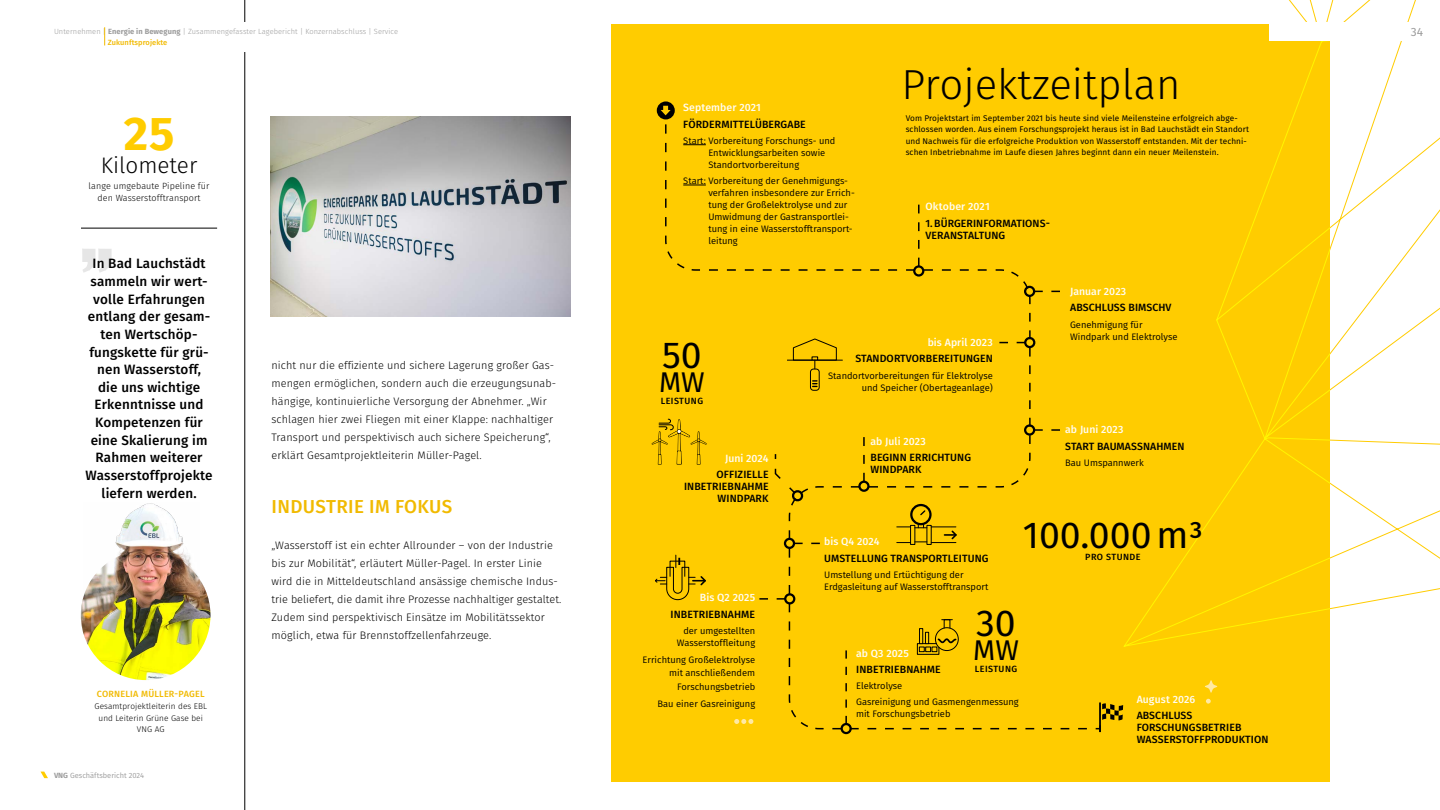
<style>
.page{position:relative;width:1440px;height:810px;background:#fff}
.page>*{position:absolute;margin:0;border:0;box-sizing:border-box;transform-origin:0 0}
.t1{font:700 47.25px "Fira Sans";color:#fc0}
.t2{font:300 42px "Fira Sans";color:#000}
.t3{font:37.5px "Fira Sans";color:#000}
.t4{font:28.5px "Fira Sans";color:#000}
.t5{font:300 22.5px "Fira Sans";color:#000}
.t6{font:500 18.75px "Fira Sans";letter-spacing:.02em;color:#f1ba00}
.t7{font:500 13.5px/17.6px "Fira Sans";letter-spacing:.015em;color:#000;text-align:center}
.t8{font:12px "Fira Sans";color:#9d9d9d}
.t9{font:300 10.88px/18px "Fira Sans";letter-spacing:.01em;color:#000}
.t10{font:500 10.5px/12px "Fira Sans";letter-spacing:.01em;color:#000}
.t11{font:500 10.5px "Fira Sans";letter-spacing:.005em;color:#fffcf2}
.t12{font:9.38px/12px "Fira Sans";color:#000}
.t13{font:300 9px/12px "Fira Sans";letter-spacing:.01em;color:#000;text-align:center}
.t14{font:500 9px "Fira Sans";letter-spacing:.05em;color:#000}
.t15{font:500 9px "Fira Sans";letter-spacing:.025em;color:#f1ba00}
.t16{font:8.25px/11.2px "Fira Sans";letter-spacing:.01em;color:#000}
.t17{font:300 8.25px/11.2px "Fira Sans";letter-spacing:.01em;color:#000;text-align:center}
.t18{font:300 7.5px/11.9px "Fira Sans";letter-spacing:.01em;color:#9d9d9d}
.t19{font:7.5px "Fira Sans";color:#9d9d9d}
.s1{font-weight:700}
.s2{font-weight:500;color:#f1ba00}
</style>
<div class="page">
<img style="left:271px;top:117px;width:299px;height:199px">
<div style="left:611px;top:24px;width:719px;height:758px;background:#fc0"></div>
<svg style="left:1123px;top:0;width:317px;height:647px"></svg>
<svg style="left:82px;top:249px;width:30px;height:23px"></svg>
<img style="left:81px;top:550px;width:130px;height:130px;border-radius:65px">
<img style="left:83px;top:503px;width:116px;height:116px">
<hr style="left:245px;top:0;width:1px;height:810px;background:#000">
<hr style="left:81px;top:228px;width:136px;height:1px;background:#000">
<div style="left:657px;top:101px;width:18px;height:18px;background:#000;border-radius:50%"></div>
<svg style="left:661px;top:106px;width:10px;height:9px"></svg>
<svg style="left:709px;top:205px;width:278px;height:66px"></svg>
<div style="left:913px;top:265px;width:11px;height:12px;border:2px solid #000;border-radius:50%"></div>
<svg style="left:832px;top:437px;width:155px;height:51px"></svg>
<div style="left:858px;top:481px;width:12px;height:11px;border:2px solid #000;border-radius:50%"></div>
<div style="left:841px;top:723px;width:11px;height:11px;border:2px solid #000;border-radius:50%"></div>
<svg style="left:774px;top:454px;width:34px;height:52px"></svg>
<svg style="left:999px;top:313px;width:61px;height:131px"></svg>
<div style="left:1024px;top:424px;width:11px;height:12px;border:2px solid #000;border-radius:50%"></div>
<svg style="left:1011px;top:271px;width:49px;height:23px"></svg>
<div style="left:1024px;top:286px;width:11px;height:11px;border:2px solid #000;border-radius:50%"></div>
<svg style="left:759px;top:530px;width:61px;height:156px"></svg>
<div style="left:784px;top:593px;width:11px;height:11px;border:2px solid #000;border-radius:50%"></div>
<svg style="left:1099px;top:702px;width:24px;height:30px"></svg>
<svg style="left:1205px;top:680px;width:12px;height:13px"></svg>
<svg style="left:1206px;top:699px;width:5px;height:5px"></svg>
<svg style="left:734px;top:719px;width:19px;height:5px"></svg>
<svg style="left:652px;top:419px;width:55px;height:46px"></svg>
<div style="left:910px;top:525px;width:5px;height:20px;border:1px solid #000"></div>
<div style="left:927px;top:525px;width:4px;height:20px;border:1px solid #000"></div>
<svg style="left:911px;top:505px;width:19px;height:19px"></svg>
<div style="left:910px;top:504px;width:22px;height:21px;border:2px solid #000;border-radius:50%"></div>
<svg style="left:897px;top:524px;width:60px;height:19px"></svg>
<svg style="left:919px;top:509px;width:8px;height:8px"></svg>
<hr style="left:787px;top:360px;width:55px;height:1px;background:#000">
<div style="left:810px;top:369px;width:9px;height:22px;border:1px solid #000;border-radius:3px"></div>
<svg style="left:813px;top:380px;width:4px;height:7px"></svg>
<svg style="left:793px;top:338px;width:44px;height:31px"></svg>
<svg style="left:655px;top:555px;width:51px;height:45px"></svg>
<div style="left:935px;top:627px;width:24px;height:24px;border:1px solid #000;border-radius:50%"></div>
<div style="left:944px;top:619px;width:6px;height:9px;border:1px solid #000"></div>
<div style="left:925px;top:632px;width:4px;height:12px;border:1px solid #000"></div>
<div style="left:919px;top:628px;width:4px;height:16px;border:1px solid #000"></div>
<svg style="left:832px;top:637px;width:255px;height:92px"></svg>
<div style="left:1269px;top:22px;width:171px;height:19px;background:#fff"></div>
<svg style="left:41px;top:772px;width:7px;height:6px"></svg>
<div style="left:0;top:22px;width:367px;height:30px;background:#fff"></div>
<svg style="left:104px;top:27px;width:1px;height:18px"></svg>
<p class="t18" style="left:108px;top:25px;width:292px;text-indent:-54px">Unternehmen | <span class="s1">Energie in Bewegung</span> | Zusammengefasster Lagebericht | Konzernabschluss | Service<br><span class="s2">Zukunftsprojekte</span></p>
<h1 class="t1" style="left:124px;top:94px;width:52px">25</h1>
<h3 class="t5" style="left:101px;top:149px;width:98px">Kilometer</h3>
<p class="t13" style="left:89px;top:180px;width:122px">lange umgebaute Pipeline für den Wasserstofftransport</p>
<p class="t7" style="left:86px;top:254px;width:129px">In Bad Lauchstädt sammeln wir wert&shy;volle Erfahrungen entlang der gesam&shy;ten Wertschöp&shy;fungskette für grü&shy;nen Wasserstoff,<br>die uns wichtige<br>Erkenntnisse und<br>Kompetenzen für eine Skalierung im<br>Rahmen weiterer<br>Wasserstoffprojekte liefern werden.</p>
<p class="t15" style="left:97px;top:686px;width:109px">CORNELIA MÜLLER-PAGEL</p>
<p class="t17" style="left:95px;top:701px;width:114px">Gesamtprojektleiterin des EBL und Leiterin Grüne Gase bei<br>VNG AG</p>
<p class="t19" style="left:54px;top:770px;width:92px"><span class="s1">VNG</span> Geschäftsbericht 2024</p>
<p class="t9" style="left:272px;top:356px;width:286px">nicht nur die effiziente und sichere Lagerung großer Gas&shy;mengen ermöglichen, sondern auch die erzeugungsunab&shy;hängige, kontinuierliche Versorgung der Abnehmer. „Wir schlagen hier zwei Fliegen mit einer Klappe: nachhaltiger Transport und perspektivisch auch sichere Speicherung“, erklärt Gesamtprojektleiterin Müller-Pagel.</p>
<h3 class="t6" style="left:272px;top:491px;width:182px">INDUSTRIE IM FOKUS</h3>
<p class="t9" style="left:272px;top:536px;width:291px">„Wasserstoff ist ein echter Allrounder – von der Industrie bis zur Mobilität“, erläutert Müller-Pagel. In erster Linie wird die in Mitteldeutschland ansässige chemische Indus&shy;trie beliefert, die damit ihre Prozesse nachhaltiger gestaltet.<br>Zudem sind perspektivisch Einsätze im Mobilitätssektor möglich, etwa für Brennstoffzellenfahrzeuge.</p>
<p class="t11" style="left:683px;top:99px;width:79px">September 2021</p>
<p class="t10" style="left:683px;top:117px;width:124px">FÖRDERMITTELÜBERGABE</p>
<p class="t12" style="left:708px;top:134px;width:128px;text-indent:-25px">Start: Vorbereitung Forschungs- und<br>Entwicklungsarbeiten sowie<br>Standortvorbereitung</p>
<p class="t12" style="left:708px;top:175px;width:148px;text-indent:-25px">Start: Vorbereitung der Genehmigungs&shy;verfahren insbesondere zur Errich&shy;tung der Großelektrolyse und zur<br>Umwidmung der Gastransportlei&shy;tung in eine Wasserstofftransport&shy;leitung</p>
<h2 class="t2" style="left:901px;top:54px;width:280px">Projektzeitplan</h2>
<p class="t16" style="left:906px;top:112px;width:345px">Vom Projektstart im September 2021 bis heute sind viele Meilensteine erfolgreich abge&shy;schlossen worden. Aus einem Forschungsprojekt heraus ist in Bad Lauchstädt ein Standort und Nachweis für die erfolgreiche Produktion von Wasserstoff entstanden. Mit der techni&shy;schen Inbetriebnahme im Laufe diesen Jahres beginnt dann ein neuer Meilenstein.</p>
<p class="t11" style="left:926px;top:198px;width:66px">Oktober 2021</p>
<p class="t10" style="left:926px;top:216px;width:126px">1.BÜRGERINFORMATIONS-<br>VERANSTALTUNG</p>
<h3 class="t3" style="left:662px;top:327px;width:41px">50</h3>
<h3 class="t4" style="left:659px;top:361px;width:47px">MW</h3>
<p class="t14" style="left:661px;top:394px;width:44px">LEISTUNG</p>
<p class="t11" style="left:725px;top:450px;width:45px">Juni 2024</p>
<p class="t10" style="left:684px;top:468px;width:86px;text-align:right">OFFIZIELLE<br>INBETRIEBNAHME<br>WINDPARK</p>
<p class="t11" style="left:700px;top:589px;width:57px">Bis Q2 2025</p>
<p class="t10" style="left:671px;top:608px;width:86px">INBETRIEBNAHME</p>
<p class="t12" style="left:677px;top:624px;width:80px;text-align:right">der umgestellten<br>Wasserstoffleitung</p>
<p class="t12" style="left:643px;top:653px;width:114px;line-height:13.1px;text-align:right">Errichtung Großelektrolyse mit anschließendem<br>Forschungsbetrieb</p>
<p class="t12" style="left:658px;top:698px;width:99px">Bau einer Gasreinigung</p>
<p class="t11" style="left:928px;top:334px;width:67px">bis April 2023</p>
<p class="t10" style="left:855px;top:352px;width:139px">STANDORTVORBEREITUNGEN</p>
<p class="t12" style="left:828px;top:369px;width:166px;text-align:right">Standortvorbereitungen für Elektrolyse und Speicher (Obertageanlage)</p>
<p class="t11" style="left:870px;top:433px;width:57px">ab Juli 2023</p>
<p class="t10" style="left:871px;top:451px;width:102px">BEGINN ERRICHTUNG<br>WINDPARK</p>
<p class="t11" style="left:824px;top:533px;width:57px">bis Q4 2024</p>
<p class="t10" style="left:824px;top:552px;width:166px">UMSTELLUNG TRANSPORTLEITUNG</p>
<p class="t12" style="left:824px;top:568px;width:166px">Umstellung und Ertüchtigung der<br>Erdgasleitung auf Wasserstofftransport</p>
<p class="t11" style="left:1070px;top:283px;width:58px">Januar 2023</p>
<p class="t10" style="left:1070px;top:301px;width:103px">ABSCHLUSS BIMSCHV</p>
<p class="t12" style="left:1070px;top:318px;width:109px">Genehmigung für<br>Windpark und Elektrolyse</p>
<p class="t11" style="left:1065px;top:421px;width:60px">ab Juni 2023</p>
<p class="t10" style="left:1065px;top:439px;width:121px">START BAUMASSNAHMEN</p>
<p class="t12" style="left:1065px;top:456px;width:80px">Bau Umspannwerk</p>
<h3 class="t3" style="left:1023px;top:507px;width:182px">100.000m3</h3>
<p class="t14" style="left:1085px;top:550px;width:57px">PRO STUNDE</p>
<h3 class="t3" style="left:976px;top:595px;width:41px">30</h3>
<h3 class="t4" style="left:973px;top:628px;width:47px">MW</h3>
<p class="t14" style="left:975px;top:662px;width:44px">LEISTUNG</p>
<p class="t11" style="left:856px;top:644px;width:54px">ab Q3 2025</p>
<p class="t10" style="left:856px;top:663px;width:86px">INBETRIEBNAHME</p>
<p class="t12" style="left:856px;top:677px;width:164px;line-height:16.3px">Elektrolyse<br>Gasreinigung und Gasmengenmessung</p>
<p class="t12" style="left:856px;top:708px;width:96px">mit Forschungsbetrieb</p>
<p class="t11" style="left:1137px;top:691px;width:60px">August 2026</p>
<p class="t10" style="left:1137px;top:709px;width:133px">ABSCHLUSS<br>FORSCHUNGSBETRIEB<br>WASSERSTOFFPRODUKTION</p>
<p class="t8" style="left:1411px;top:22px;width:14px">34</p>
</div>
